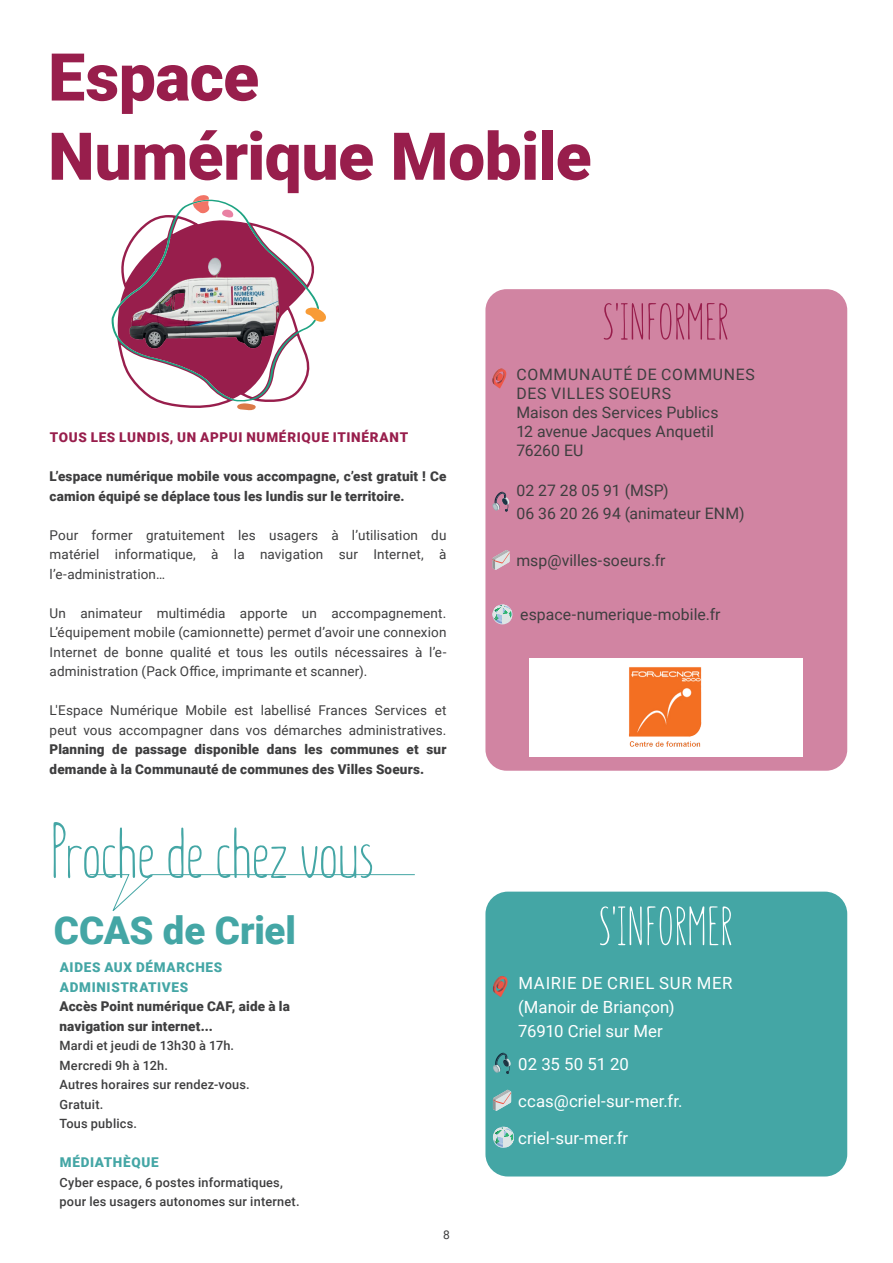
<style>
.page{position:relative;width:893px;height:1263px;background:#fff}
.page>*{position:absolute;margin:0;border:0;box-sizing:border-box;transform-origin:0 0}
.t1{font:300 78px "Summer Font";letter-spacing:-.01em;color:#44a6a5}
.t2{font:900 66px/79.2px "Roboto";letter-spacing:-.01em;color:#981e4c}
.t3{font:300 54px "Summer Font";color:#fff}
.t4{font:300 50.85px "Summer Font";color:#981e4c}
.t5{font:900 38.4px "Roboto";letter-spacing:-.01em;color:#44a6a5}
.t6{font:16.8px/24.2px "Roboto";letter-spacing:.005em;color:#fff}
.t7{font:15.75px/18.9px "Roboto";letter-spacing:.005em;color:#3e3e3f}
.t8{font:13.5px/19.5px "Roboto";letter-spacing:.01em;color:#3e3e3f;text-align:justify}
.t9{font:900 13.5px/19.5px "Roboto";letter-spacing:.01em;color:#3e3e3f}
.t10{font:900 13.5px/19.5px "Roboto";letter-spacing:.05em;color:#44a6a5}
.t11{font:900 13.5px "Roboto";letter-spacing:.05em;color:#981e4c}
.t12{font:500 12.75px/19.5px "Roboto";letter-spacing:.015em;color:#3e3e3f}
.t13{font:12px "Roboto";color:#3e3e3f}
</style>
<div class="page">
<svg style="left:112px;top:195px;width:214px;height:216px"></svg>
<div style="left:485px;top:892px;width:362px;height:284px;background:#44a6a5;border-radius:22px"></div>
<svg style="left:493px;top:976px;width:14px;height:21px"></svg>
<svg style="left:493px;top:1052px;width:18px;height:22px"></svg>
<svg style="left:493px;top:1090px;width:18px;height:21px"></svg>
<svg style="left:493px;top:1127px;width:21px;height:21px"></svg>
<svg style="left:89px;top:874px;width:326px;height:37px"></svg>
<div style="left:485px;top:289px;width:362px;height:482px;background:#d184a2;border-radius:21px"></div>
<svg style="left:492px;top:368px;width:14px;height:20px"></svg>
<svg style="left:492px;top:491px;width:17px;height:21px"></svg>
<svg style="left:492px;top:550px;width:18px;height:20px"></svg>
<svg style="left:492px;top:604px;width:20px;height:20px"></svg>
<div style="left:529px;top:658px;width:274px;height:98px;background:#fff"></div>
<img style="left:629px;top:667px;width:73px;height:80px">
<h2 class="t2" style="left:48px;top:35px;width:545px">Espace<br>Numérique Mobile</h2>
<p class="t11" style="left:50px;top:428px;width:360px">TOUS LES LUNDIS, UN APPUI NUMÉRIQUE ITINÉRANT</p>
<p class="t9" style="left:50px;top:466px;width:398px">L’espace numérique mobile vous accompagne, c’est gratuit ! Ce camion équipé se déplace tous les lundis sur le territoire.</p>
<p class="t8" style="left:50px;top:525px;width:398px">Pour former gratuitement les usagers à l’utilisation du matériel informatique, à la navigation sur Internet, à l’e-administration…</p>
<p class="t8" style="left:50px;top:603px;width:398px">Un animateur multimédia apporte un accompagnement.<br>L’équipement mobile (camionnette) permet d’avoir une connexion Internet de bonne qualité et tous les outils nécessaires à l’e&shy;administration (Pack Office, imprimante et scanner).</p>
<p class="t8" style="left:50px;top:700px;width:398px">L'Espace Numérique Mobile est labellisé Frances Services et peut vous accompagner dans vos démarches administratives.</p>
<p class="t9" style="left:50px;top:739px;width:398px">Planning de passage disponible dans les communes et sur demande à la Communauté de communes des Villes Soeurs.</p>
<h1 class="t1" style="left:50px;top:804px;width:326px">Proche de chez vous</h1>
<h3 class="t4" style="left:602px;top:292px;width:129px">S'INFORMER</h3>
<p class="t7" style="left:516px;top:365px;width:240px">COMMUNAUTÉ DE COMMUNES<br>DES VILLES SOEURS<br>Maison des Services Publics<br>12 avenue Jacques Anquetil<br>76260 EU</p>
<p class="t7" style="left:516px;top:479px;width:230px;line-height:22.8px">02 27 28 05 91 (MSP)<br>06 36 20 26 94 (animateur ENM)</p>
<p class="t7" style="left:516px;top:550px;width:151px">msp@villes-soeurs.fr</p>
<p class="t7" style="left:520px;top:605px;width:202px">espace-numerique-mobile.fr</p>
<h3 class="t5" style="left:54px;top:903px;width:243px">CCAS de Criel</h3>
<h3 class="t3" style="left:598px;top:894px;width:137px">S'INFORMER</h3>
<p class="t6" style="left:518px;top:970px;width:216px">MAIRIE DE CRIEL SUR MER (Manoir de Briançon)<br>76910 Criel sur Mer</p>
<p class="t6" style="left:518px;top:1051px;width:112px">02 35 50 51 20</p>
<p class="t6" style="left:518px;top:1088px;width:166px">ccas@criel-sur-mer.fr.</p>
<p class="t6" style="left:518px;top:1125px;width:111px">criel-sur-mer.fr</p>
<p class="t10" style="left:60px;top:957px;width:164px">AIDES AUX DÉMARCHES<br>ADMINISTRATIVES</p>
<p class="t9" style="left:60px;top:996px;width:232px">Accès Point numérique CAF, aide à la navigation sur internet...</p>
<p class="t12" style="left:60px;top:1035px;width:192px">Mardi et jeudi de 13h30 à 17h.<br>Mercredi 9h à 12h.<br>Autres horaires sur rendez-vous.<br>Gratuit.<br>Tous publics.</p>
<p class="t10" style="left:60px;top:1152px;width:101px">MÉDIATHÈQUE</p>
<p class="t12" style="left:60px;top:1172px;width:242px">Cyber espace, 6 postes informatiques, pour les usagers autonomes sur internet.</p>
<p class="t13" style="left:443px;top:1226px;width:8px">8</p>
</div>
